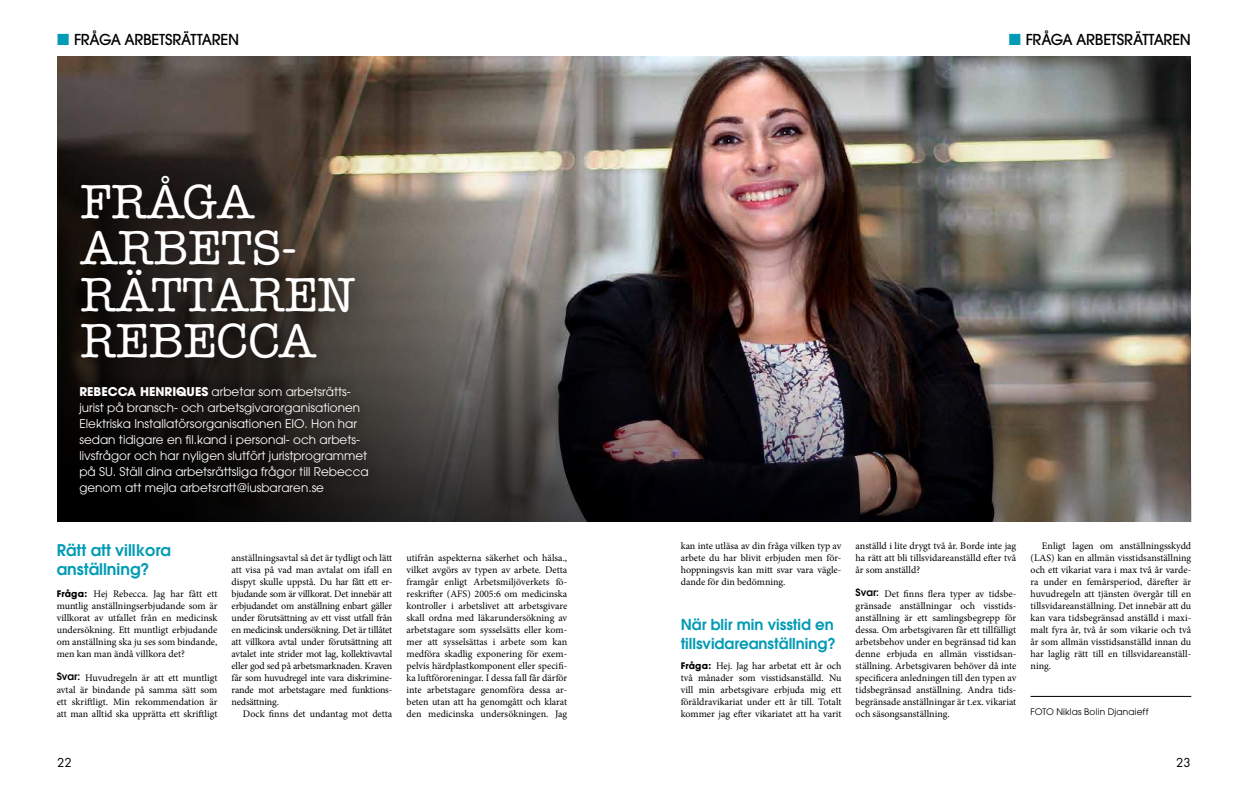
<style>
.page{position:relative;width:1248px;height:794px;background:#fff}
.page>*{position:absolute;margin:0;border:0;box-sizing:border-box;transform-origin:0 0}
.t1{font:500 48.3px/46.5px "American Typewriter Std";color:#fff}
.t2{font:600 16px/19px "Avant Garde";color:#009bb4}
.t3{font:600 15px/19px "Avant Garde";color:#009bb4}
.t4{font:500 15px "Avant Garde";letter-spacing:-.015em;color:#000}
.t5{font:12px/16px "Avant Garde";color:#fff}
.t6{font:12px "Futura";color:#000}
.t7{font:10px/12px "Minion Pro";color:#000;text-align:justify}
.t8{font:9px "Avant Garde";letter-spacing:.02em;color:#000}
.s1{color:#009bb4}
.s2{font-weight:700}
.s3{font-family:"Avant Garde";font-weight:700;font-size:9px}
.s4{font-family:"Avant Garde";font-weight:600}
</style>
<div class="page">
<img style="left:57px;top:57px;width:1134px;height:465px">
<div style="left:52px;top:148px;width:330px;height:241px;background:#000;opacity:.75"></div>
<svg style="left:67px;top:374px;width:313px;height:132px;background:#151311"></svg>
<hr style="left:1030px;top:696px;width:161px;height:1px;background:#000">
<h3 class="t4" style="left:57px;top:30px;width:184px"><span class="s1">■</span> FRÅGA ARBETSRÄTTAREN</h3>
<h3 class="t4" style="left:1008px;top:30px;width:184px"><span class="s1">■</span> FRÅGA ARBETSRÄTTAREN</h3>
<h1 class="t1" style="left:80px;top:179px;width:275px">FRÅGA<br>ARBETS-<br>RÄTTAREN<br>REBECCA</h1>
<p class="t5" style="left:79px;top:383px;width:291px"><span class="s2">REBECCA HE NRIQUES</span> arbetar som arbetsrätts&shy;jurist på bransch- och arbetsgivarorganisationen Elektriska Installatörsorganisationen EIO. Hon har sedan tidigare en fil.kand i personal- och arbets&shy;livsfrågor och har nyligen slutfört juristprogrammet på SU. Ställ dina arbetsrättsliga frågor till Rebecca genom att mejla arbetsratt@iusbararen.se</p>
<h2 class="t2" style="left:57px;top:540px;width:116px">Rätt att villkora anställning?</h2>
<p class="t7" style="left:57px;top:588px;width:162px"><span class="s3">FRÅGA:</span> Hej Rebecca. Jag har fått ett muntlig anställningserbjudande som är villkorat av utfallet från en medicinsk undersökning. Ett muntligt erbjudande om anställning ska ju ses som bindande, men kan man ändå villkora det?</p>
<p class="t7" style="left:57px;top:672px;width:162px"><span class="s4">Svar:</span> Huvudregeln är att ett muntligt avtal är bindande på samma sätt som ett skriftligt. Min rekommendation är att man alltid ska upprätta ett skriftligt</p>
<p class="t7" style="left:231px;top:552px;width:162px">anställningsavtal så det är tydligt och lätt att visa på vad man avtalat om ifall en dispyt skulle uppstå. Du har fått ett er&shy;bjudande som är villkorat. Det innebär att erbjudandet om anställning enbart gäller under förutsättning av ett visst utfall från en medicinsk undersökning. Det är tillåtet att villkora avtal under förutsättning att avtalet inte strider mot lag, kollektivavtal eller god sed på arbetsmarknaden. Kraven får som huvudregel inte vara diskrimine&shy;rande mot arbetstagare med funktions&shy;nedsättning.</p>
<p class="t7" style="left:243px;top:708px;width:151px">Dock finns det undantag mot detta</p>
<p class="t7" style="left:406px;top:552px;width:162px">utifrån aspekterna säkerhet och hälsa., vilket avgörs av typen av arbete. Detta framgår enligt Arbetsmiljöverkets fö&shy;reskrifter (AFS) 2005:6 om medicinska kontroller i arbetslivet att arbetsgivare skall ordna med läkarundersökning av arbetstagare som sysselsätts eller kom&shy;mer att sysselsättas i arbete som kan medföra skadlig exponering för exem&shy;pelvis härdplastkomponent eller specifi&shy;ka luftföroreningar. I dessa fall får därför inte arbetstagare genomföra dessa ar&shy;beten utan att ha genomgått och klarat den medicinska undersökningen. Jag</p>
<p class="t7" style="left:680px;top:540px;width:162px">kan inte utläsa av din fråga vilken typ av arbete du har blivit erbjuden men för&shy;hoppningsvis kan mitt svar vara vägle&shy;dande för din bedömning.</p>
<h3 class="t3" style="left:680px;top:614px;width:156px">När blir min visstid en tillsvidareanställning?</h3>
<p class="t7" style="left:680px;top:660px;width:162px"><span class="s3">FRÅGA:</span> Hej. Jag har arbetat ett år och två månader som visstidsanställd. Nu vill min arbetsgivare erbjuda mig ett föräldravikariat under ett år till. Totalt kommer jag efter vikariatet att ha varit</p>
<p class="t7" style="left:855px;top:540px;width:162px">anställd i lite drygt två år. Borde inte jag ha rätt att bli tillsvidareanställd efter två år som anställd?</p>
<p class="t7" style="left:855px;top:588px;width:162px"><span class="s4">Svar:</span> Det finns flera typer av tidsbe&shy;gränsade anställningar och visstids&shy;anställning är ett samlingsbegrepp för dessa. Om arbetsgivaren får ett tillfälligt arbetsbehov under en begränsad tid kan denne erbjuda en allmän visstidsan&shy;ställning. Arbetsgivaren behöver då inte specificera anledningen till den typen av tidsbegränsad anställning. Andra tids&shy;begränsade anställningar är t.ex. vikariat och säsongsanställning.</p>
<p class="t7" style="left:1030px;top:540px;width:162px;text-indent:11px">Enligt lagen om anställningsskydd (LAS) kan en allmän visstidsanställning och ett vikariat vara i max två år varde&shy;ra under en femårsperiod, därefter är huvudregeln att tjänsten övergår till en tillsvidareanställning. Det innebär att du kan vara tidsbegränsad anställd i maxi&shy;malt fyra år, två år som vikarie och två år som allmän visstidsanställd innan du har laglig rätt till en tillsvidareanställ&shy;ning.</p>
<p class="t8" style="left:1030px;top:706px;width:12px">Foto</p>
<p class="t8" style="left:1056px;top:706px;width:94px">Niklas Bolin Djanaieff</p>
<p class="t6" style="left:57px;top:754px;width:16px">22</p>
<p class="t6" style="left:1175px;top:754px;width:16px">23</p>
</div>
